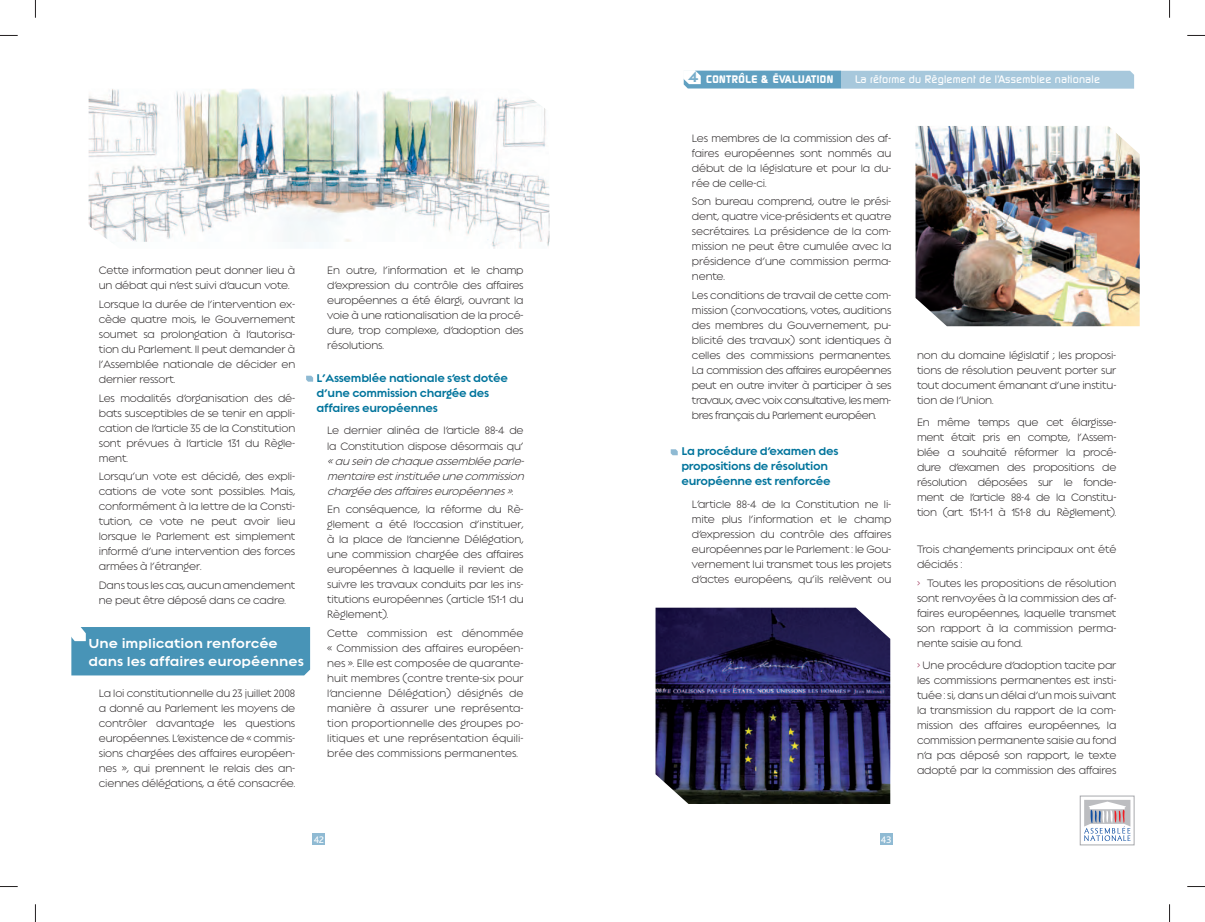
<style>
.page{position:relative;width:1205px;height:922px;background:#fff}
.page>*{position:absolute;margin:0;border:0;box-sizing:border-box;transform-origin:0 0}
.t1{font:700 17.5px/18.1px "Regulator";color:#fff}
.t2{font:700 15px/15px "Regulator";letter-spacing:-.02em;color:#00749c;scale:.96 1}
.t3{font:300 14.38px/15px "Regulator";letter-spacing:-.01em;color:#231f20;text-align:justify;scale:.96 1}
.t4{font:italic 300 14.38px/15px "Regulator";color:#231f20;text-align:justify;scale:.96 1}
.t5{font:500 10.62px "Dicot";letter-spacing:.02em;color:#fff}
.t6{font:700 10.62px "Dicot";letter-spacing:.04em;color:#fff}
.t7{font:italic 500 10.62px "Dicot";color:#fff}
.t8{font:10px "Bliss";color:#fff}
.t9{font:italic 500 10px "Dicot";color:#fff}
.s1{font-family:"Regulator";font-size:20px;color:#77adca}
.s2{font-style:normal}
.s3{color:#982c52}
</style>
<div class="page">
<img style="left:915px;top:126px;width:224px;height:200px">
<img style="left:89px;top:89px;width:460px;height:159px">
<img style="left:655px;top:607px;width:235px;height:196px">
<div style="left:313px;top:833px;width:12px;height:11px;background:#8fbad3"></div>
<div style="left:880px;top:833px;width:12px;height:11px;background:#8fbad3"></div>
<svg style="left:306px;top:375px;width:7px;height:6px"></svg>
<svg style="left:1084px;top:800px;width:46px;height:40px"></svg>
<div style="left:1080px;top:795px;width:54px;height:50px;border:1px solid #a8a9ad"></div>
<svg style="left:671px;top:449px;width:7px;height:6px"></svg>
<div style="left:71px;top:627px;width:239px;height:48px;background:#4894b7"></div>
<svg style="left:0;top:35px;width:18px;height:1px"></svg>
<svg style="left:1187px;top:35px;width:18px;height:1px"></svg>
<svg style="left:0;top:886px;width:18px;height:1px"></svg>
<svg style="left:1187px;top:886px;width:18px;height:1px"></svg>
<svg style="left:35px;top:0;width:1px;height:18px"></svg>
<svg style="left:35px;top:904px;width:1px;height:17px"></svg>
<svg style="left:1169px;top:0;width:1px;height:18px"></svg>
<svg style="left:1169px;top:904px;width:1px;height:17px"></svg>
<svg style="left:683px;top:70px;width:451px;height:19px;background:#98c0d6"></svg>
<p class="t6" style="left:688px;top:75px;width:147px"><span class="s1">4</span> CONTROLE &amp; EVALUATION</p>
<p class="t7" style="left:779px;top:79px;width:8px;rotate:-180deg">-</p>
<p class="t5" style="left:855px;top:75px;width:247px">La reforme du Reglement de l’Assemblee nationale</p>
<p class="t9" style="left:879px;top:80px;width:7px;rotate:-180deg">-</p>
<p class="t3" style="left:99px;top:262px;width:206px">Cette information peut donner lieu à un débat qui n’est suivi d’aucun vote.</p>
<p class="t3" style="left:99px;top:295px;width:206px">Lorsque la durée de l’intervention ex&shy;cède quatre mois, le Gouvernement soumet sa prolongation à l’autorisa&shy;tion du Parlement. Il peut demander à l’Assemblée nationale de décider en dernier ressort.</p>
<p class="t3" style="left:99px;top:389px;width:206px">Les modalités d’organisation des dé&shy;bats susceptibles de se tenir en appli&shy;cation de l’article 35 de la Constitution sont prévues à l’article 131 du Règle&shy;ment.</p>
<p class="t3" style="left:99px;top:467px;width:206px">Lorsqu’un vote est décidé, des expli&shy;cations de vote sont possibles. Mais, conformément à la lettre de la Consti&shy;tution, ce vote ne peut avoir lieu lorsque le Parlement est simplement informé d’une intervention des forces armées à l’étranger.</p>
<p class="t3" style="left:99px;top:576px;width:206px">Dans tous les cas, aucun amendement ne peut être déposé dans ce cadre.</p>
<p class="t1" style="left:88px;top:632px;width:217px">Une implication renforcée dans les affaires européennes</p>
<p class="t3" style="left:99px;top:684px;width:206px">La loi constitutionnelle du 23 juillet 2008 a donné au Parlement les moyens de contrôler davantage les questions européennes. L’existence de « commis&shy;sions chargées des affaires européen&shy;nes », qui prennent le relais des an&shy;ciennes délégations, a été consacrée.</p>
<p class="t3" style="left:327px;top:262px;width:206px">En outre, l’information et le champ d’expression du contrôle des affaires européennes a été élargi, ouvrant la voie à une rationalisation de la procé&shy;dure, trop complexe, d’adoption des résolutions.</p>
<p class="t2" style="left:316px;top:369px;width:201px">L’Assemblée nationale s’est dotée d’une commission chargée des affaires européennes</p>
<p class="t3" style="left:327px;top:422px;width:206px">Le dernier alinéa de l’article 88-4 de la Constitution dispose désormais qu’</p>
<p class="t4" style="left:327px;top:452px;width:209px">« au sein de chaque assemblée parle&shy;mentaire estinstituée une commission chargée desaffaireseuropéennes»<span class="s2">.</span></p>
<p class="t3" style="left:327px;top:500px;width:206px">En conséquence, la réforme du Rè&shy;glement a été l’occasion d’instituer, à la place de l’ancienne Délégation, une commission chargée des affaires européennes à laquelle il revient de suivre les travaux conduits par les ins&shy;titutions européennes (article 151-1 du Règlement).</p>
<p class="t3" style="left:327px;top:624px;width:206px">Cette commission est dénommée « Commission des affaires européen&shy;nes ». Elle est composée de quarante&shy;huit membres (contre trente-six pour l’ancienne Délégation) désignés de manière à assurer une représenta&shy;tion proportionnelle des groupes po&shy;litiques et une représentation équili&shy;brée des commissions permanentes.</p>
<p class="t3" style="left:692px;top:129px;width:209px">Les membres de la commission des af&shy;faires européennes sont nommés au début de la législature et pour la du&shy;rée de celle-ci.</p>
<p class="t3" style="left:692px;top:193px;width:209px">Son bureau comprend, outre le prési&shy;dent, quatre vice-présidents et quatre secrétaires. La présidence de la com&shy;mission ne peut être cumulée avec la présidence d’une commission perma&shy;nente.</p>
<p class="t3" style="left:692px;top:286px;width:209px">Les conditions de travail de cette com&shy;mission (convocations, votes, auditions des membres du Gouvernement, pu&shy;blicité des travaux) sont identiques à celles des commissions permanentes.<br>La commission des affaires européennes peut en outre inviter à participer à ses travaux, avec voix consultative, les mem&shy;bres français du Parlement européen.</p>
<p class="t2" style="left:681px;top:442px;width:165px">La procédure d’examen des propositions de résolution européenne est renforcée</p>
<p class="t3" style="left:692px;top:495px;width:209px">L’article 88-4 de la Constitution ne li&shy;mite plus l’information et le champ d’expression du contrôle des affaires européennes par le Parlement : le Gou&shy;vernement lui transmet tous les projets d’actes européens, qu’ils relèvent ou</p>
<p class="t8" style="left:314px;top:835px;width:12px">42</p>
<p class="t8" style="left:881px;top:835px;width:12px">43</p>
<p class="t3" style="left:917px;top:346px;width:209px">non du domaine législatif ; les proposi&shy;tions de résolution peuvent porter sur tout document émanant d’une institu&shy;tion de l’Union.</p>
<p class="t3" style="left:917px;top:413px;width:209px">En même temps que cet élargisse&shy;ment était pris en compte, l’Assem&shy;blée a souhaité réformer la procé&shy;dure d’examen des propositions de résolution déposées sur le fonde&shy;ment de l’article 88-4 de la Constitu&shy;tion (art. 151-1-1 à 151-8 du Règlement).</p>
<p class="t3" style="left:917px;top:540px;width:209px">Trois changements principaux ont été décidés :</p>
<p class="t3" style="left:917px;top:574px;width:209px"><span class="s3">&gt;</span> Toutes les propositions de résolution sont renvoyées à la commission des af&shy;faires européennes, laquelle transmet son rapport à la commission perma&shy;nente saisie au fond.</p>
<p class="t3" style="left:917px;top:656px;width:209px"><span class="s3">&gt;</span> Une procédure d’adoption tacite par les commissions permanentes est insti&shy;tuée : si, dans un délai d’un mois suivant la transmission du rapport de la com&shy;mission des affaires européennes, la commission permanente saisie au fond n’a pas déposé son rapport, le texte adopté par la commission des affaires</p>
</div>
